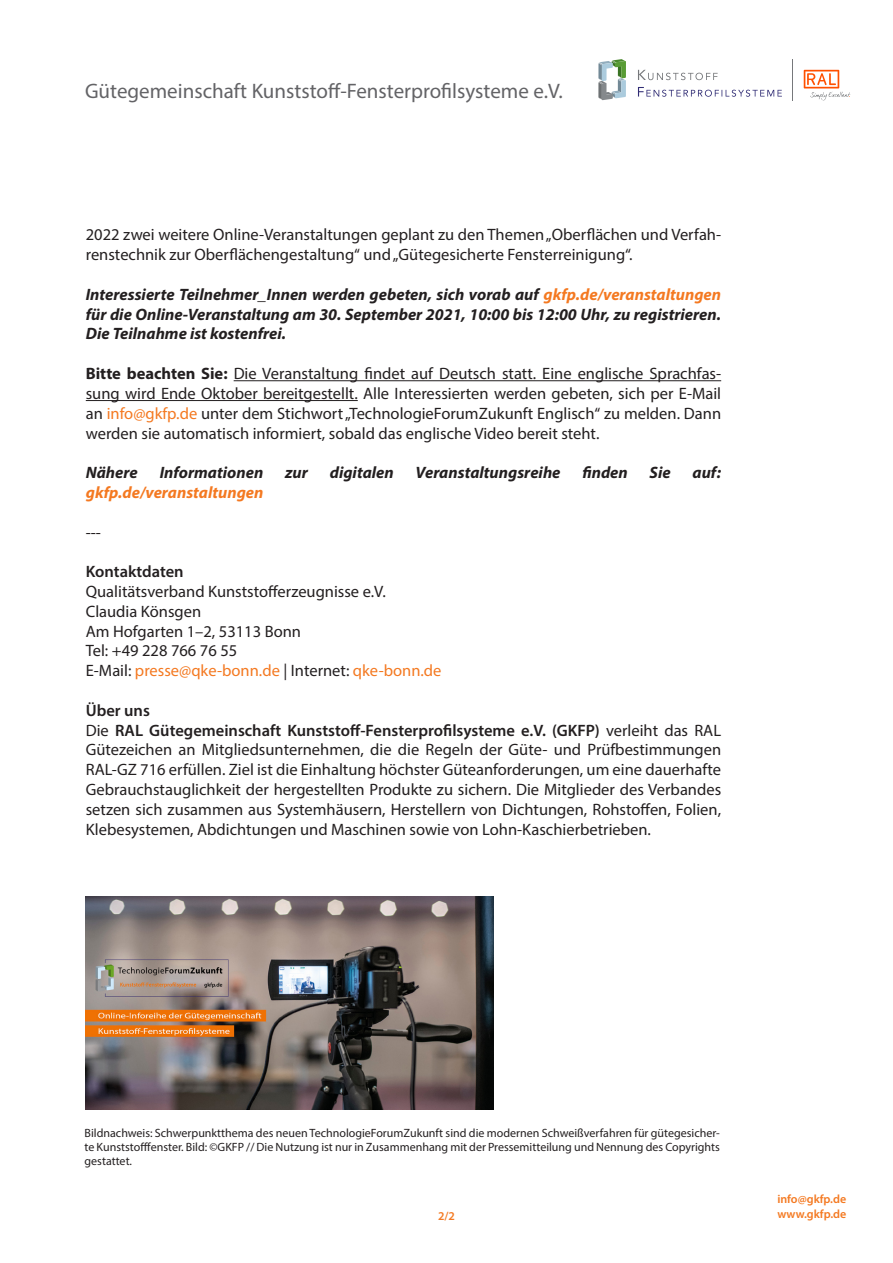
<style>
.page{position:relative;width:893px;height:1263px;background:#fff}
.page>*{position:absolute;margin:0;border:0;box-sizing:border-box;transform-origin:0 0}
.Anschrift_Bankdaten{font:21px "Myriad Pro";color:#636366}
.Anschrift_Bankdaten-2{font:16.5px/19.8px "Myriad Pro";color:#231f20;text-align:justify}
.Anschrift_Bankdaten-3{font:italic 700 16.5px/19.8px "Myriad Pro";color:#231f20;text-align:justify}
.Anschrift_Bankdaten-4{font:16.5px "Myriad Pro";color:#f47921}
.Anschrift_Bankdaten-5{font:italic 700 16.5px "Myriad Pro";color:#f47921}
.Anschrift_Bankdaten-6{font:600 16.5px "Myriad Pro";color:#231f20}
.Anschrift_Bankdaten-7{font:12px/14.4px "Myriad Pro";color:#231f20;text-align:justify}
.info{font:600 12px "Myriad Pro";color:#f47921}
.s1{color:#f47921}
.s2{font-weight:700}
.s3{color:#231f20}
.s4{font-weight:600}
</style>
<div class="page">
<hr style="left:234px;top:380px;width:487px;height:1px;background:#231f20">
<hr style="left:86px;top:400px;width:272px;height:1px;background:#231f20">
<img style="left:85px;top:896px;width:409px;height:214px">
<hr style="left:792px;top:59px;width:1px;height:41px;background:#76787b">
<svg style="left:638px;top:87px;width:144px;height:10px"></svg>
<svg style="left:638px;top:70px;width:80px;height:10px"></svg>
<svg style="left:598px;top:59px;width:28px;height:41px"></svg>
<svg style="left:804px;top:70px;width:46px;height:30px"></svg>
<p class="Anschrift_Bankdaten" style="left:85px;top:78px;width:479px">Gütegemeinschaft Kunststoff-Fensterprofilsysteme e.V.</p>
<p class="Anschrift_Bankdaten-2" style="left:86px;top:225px;width:637px">2022 zwei weitere Online-Veranstaltungen geplant zu den Themen „Oberflächen und Verfah&shy;renstechnik zur Oberflächengestaltung“ und „Gütegesicherte Fensterreinigung“.</p>
<p class="Anschrift_Bankdaten-3" style="left:86px;top:284px;width:637px">Interessierte Teilnehmer_Innen werden gebeten, sich vorab auf <span class="s1">gkfp.de/veranstaltungen </span>für die Online-Veranstaltung am 30. September 2021, 10:00 bis 12:00 Uhr, zu registrieren.<br>Die Teilnahme ist kostenfrei.</p>
<p class="Anschrift_Bankdaten-2" style="left:86px;top:363px;width:637px"><span class="s2">Bitte beachten Sie:</span> Die Veranstaltung findet auf Deutsch statt. Eine englische Sprachfas&shy;sung wird Ende Oktober bereitgestellt. Alle Interessierten werden gebeten, sich per E-Mail an <span class="s1">info@gkfp.de</span> unter dem Stichwort „TechnologieForumZukunft Englisch“ zu melden. Dann werden sie automatisch informiert, sobald das englische Video bereit steht.</p>
<p class="Anschrift_Bankdaten-3" style="left:86px;top:462px;width:54px">Nähere</p>
<p class="Anschrift_Bankdaten-3" style="left:160px;top:462px;width:105px">Informationen</p>
<p class="Anschrift_Bankdaten-3" style="left:285px;top:462px;width:24px">zur</p>
<p class="Anschrift_Bankdaten-3" style="left:330px;top:462px;width:65px">digitalen</p>
<p class="Anschrift_Bankdaten-3" style="left:416px;top:462px;width:146px">Veranstaltungsreihe</p>
<p class="Anschrift_Bankdaten-3" style="left:582px;top:462px;width:47px">finden</p>
<p class="Anschrift_Bankdaten-3" style="left:650px;top:462px;width:23px">Sie</p>
<p class="Anschrift_Bankdaten-3" style="left:693px;top:462px;width:30px">auf:</p>
<p class="Anschrift_Bankdaten-5" style="left:86px;top:482px;width:179px">gkfp.de/veranstaltungen</p>
<p class="Anschrift_Bankdaten-2" style="left:86px;top:522px;width:17px">---</p>
<p class="Anschrift_Bankdaten-6" style="left:86px;top:561px;width:99px">Kontaktdaten</p>
<p class="Anschrift_Bankdaten-2" style="left:86px;top:581px;width:302px">Qualitätsverband Kunststofferzeugnisse e.V.</p>
<p class="Anschrift_Bankdaten-2" style="left:86px;top:601px;width:117px">Claudia Könsgen</p>
<p class="Anschrift_Bankdaten-2" style="left:86px;top:621px;width:217px">Am Hofgarten 1–2, 53113 Bonn</p>
<p class="Anschrift_Bankdaten-2" style="left:86px;top:641px;width:153px">Tel: +49 228 766 76 55</p>
<p class="Anschrift_Bankdaten-4" style="left:86px;top:660px;width:357px"><span class="s3">E-Mail:</span> presse@qke-bonn.de <span class="s3">| Internet:</span> qke-bonn.de</p>
<p class="Anschrift_Bankdaten-6" style="left:86px;top:700px;width:66px">Über uns</p>
<p class="Anschrift_Bankdaten-2" style="left:86px;top:720px;width:637px">Die <span class="s4">RAL Gütegemeinschaft Kunststoff-Fensterprofilsysteme e.V. (GKFP)</span> verleiht das RAL Gütezeichen an Mitgliedsunternehmen, die die Regeln der Güte- und Prüfbestimmungen RAL-GZ 716 erfüllen. Ziel ist die Einhaltung höchster Güteanforderungen, um eine dauerhafte Gebrauchstauglichkeit der hergestellten Produkte zu sichern. Die Mitglieder des Verbandes setzen sich zusammen aus Systemhäusern, Herstellern von Dichtungen, Rohstoffen, Folien, Klebesystemen, Abdichtungen und Maschinen sowie von Lohn-Kaschierbetrieben.</p>
<p class="Anschrift_Bankdaten-7" style="left:85px;top:1125px;width:637px">Bildnachweis: Schwerpunktthema des neuen TechnologieForumZukunft sind die modernen Schweißverfahren für gütegesicher&shy;te Kunststofffenster. Bild: ©GKFP // Die Nutzung ist nur in Zusammenhang mit der Pressemitteilung und Nennung des Copyrights gestattet.</p>
<p class="info" style="left:438px;top:1209px;width:18px">2/2</p>
<p class="info" style="left:777px;top:1192px;width:70px">info@gkfp.de</p>
<p class="info" style="left:777px;top:1206px;width:71px">www.gkfp.de</p>
</div>
